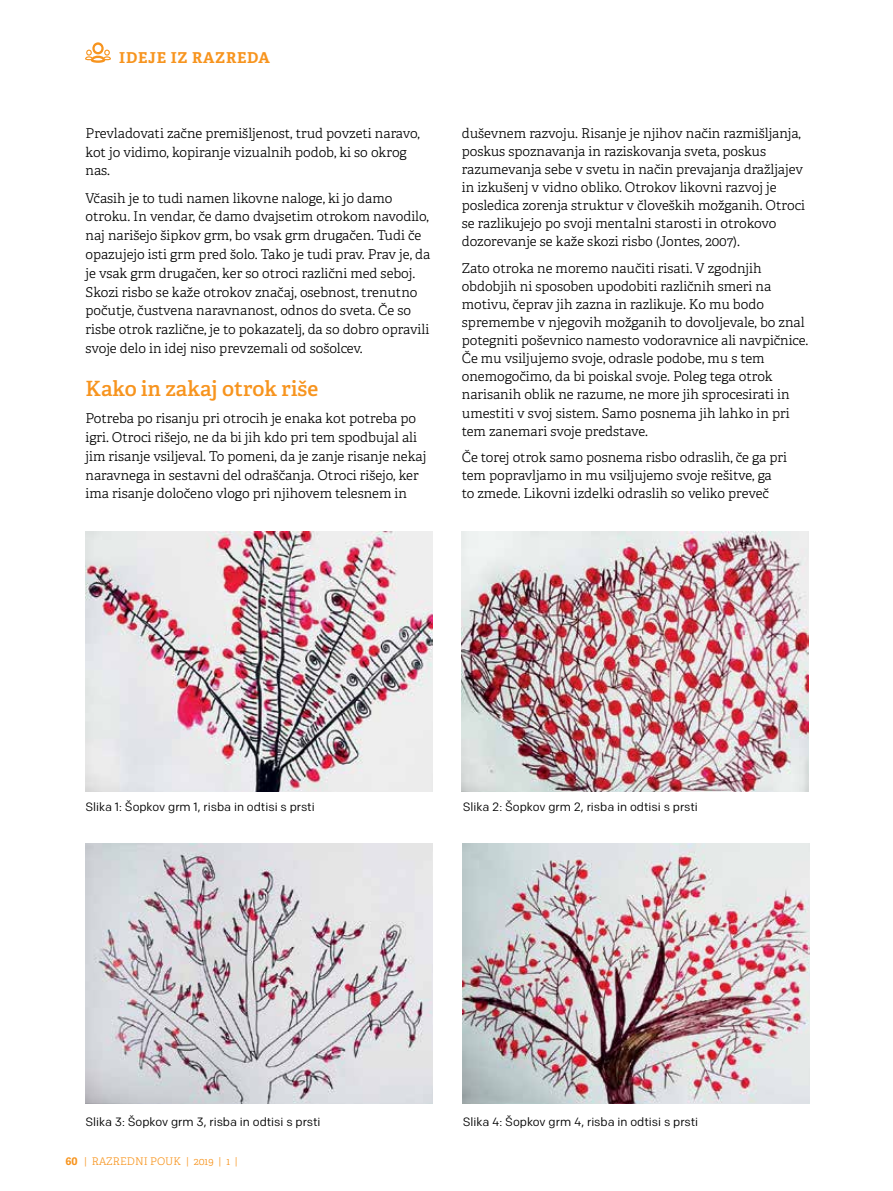
<style>
.page{position:relative;width:893px;height:1191px;background:#fff}
.page>*{position:absolute;margin:0;border:0;box-sizing:border-box;transform-origin:0 0}
.t1{font:600 21px "Adelle";color:#f7941e}
.t2{font:700 15px "Adelle";color:#f7941e}
.t3{font:300 13.5px/18.1px "Adelle";color:#000}
.t4{font:12px "Chrono";color:#000}
.t5{font:300 10.5px "Adelle";color:#f7941e}
.s1{font-family:"Adelle Sans";font-weight:700}
</style>
<div class="page">
<svg style="left:85px;top:42px;width:26px;height:21px"></svg>
<img style="left:85px;top:843px;width:347px;height:260px">
<img style="left:463px;top:843px;width:346px;height:260px">
<img style="left:85px;top:531px;width:347px;height:260px">
<img style="left:462px;top:531px;width:346px;height:260px">
<p class="t2" style="left:119px;top:48px;width:11px">IDEJE</p>
<p class="t2" style="left:171px;top:48px;width:34px">IZ RAZREDA</p>
<p class="t3" style="left:86px;top:124px;width:336px;line-height:18.8px">Prevladovati začne premišljenost, trud povzeti naravo, kot jo vidimo, kopiranje vizualnih podob, ki so okrog nas.</p>
<p class="t3" style="left:86px;top:189px;width:346px;line-height:18.8px">Včasih je to tudi namen likovne naloge, ki jo damo otroku. In vendar, če damo dvajsetim otrokom navodilo, naj narišejo šipkov grm, bo vsak grm drugačen. Tudi če opazujejo isti grm pred šolo. Tako je tudi prav. Prav je, da je vsak grm drugačen, ker so otroci različni med seboj.<br>Skozi risbo se kaže otrokov značaj, osebnost, trenutno počutje, čustvena naravnanost, odnos do sveta. Če so risbe otrok različne, je to pokazatelj, da so dobro opravili svoje delo in idej niso prevzemali od sošolcev.</p>
<h1 class="t1" style="left:86px;top:375px;width:234px">Kako in zakaj otrok riše</h1>
<p class="t3" style="left:86px;top:409px;width:342px;line-height:18.8px">Potreba po risanju pri otrocih je enaka kot potreba po igri. Otroci rišejo, ne da bi jih kdo pri tem spodbujal ali jim risanje vsiljeval. To pomeni, da je zanje risanje nekaj naravnega in sestavni del odraščanja. Otroci rišejo, ker ima risanje določeno vlogo pri njihovem telesnem in</p>
<p class="t3" style="left:462px;top:124px;width:345px">duševnem razvoju. Risanje je njihov način razmišljanja, poskus spoznavanja in raziskovanja sveta, poskus razumevanja sebe v svetu in način prevajanja dražljajev in izkušenj v vidno obliko. Otrokov likovni razvoj je posledica zorenja struktur v človeških možganih. Otroci se razlikujejo po svoji mentalni starosti in otrokovo dozorevanje se kaže skozi risbo (Jontes, 2007).</p>
<p class="t3" style="left:462px;top:259px;width:348px">Zato otroka ne moremo naučiti risati. V zgodnjih obdobjih ni sposoben upodobiti različnih smeri na motivu, čeprav jih zazna in razlikuje. Ko mu bodo spremembe v njegovih možganih to dovoljevale, bo znal potegniti poševnico namesto vodoravnice ali navpičnice.<br>Če mu vsiljujemo svoje, odrasle podobe, mu s tem onemogočimo, da bi poiskal svoje. Poleg tega otrok narisanih oblik ne razume, ne more jih sprocesirati in umestiti v svoj sistem. Samo posnema jih lahko in pri tem zanemari svoje predstave.</p>
<p class="t3" style="left:462px;top:448px;width:327px">Če torej otrok samo posnema risbo odraslih, če ga pri tem popravljamo in mu vsiljujemo svoje rešitve, ga to zmede. Likovni izdelki odraslih so veliko preveč</p>
<p class="t4" style="left:86px;top:799px;width:231px">Slika 1: Šopkov grm 1, risba in odtisi s prsti</p>
<p class="t4" style="left:463px;top:799px;width:237px">Slika 2: Šopkov grm 2, risba in odtisi s prsti</p>
<p class="t4" style="left:86px;top:1114px;width:237px">Slika 3: Šopkov grm 3, risba in odtisi s prsti</p>
<p class="t5" style="left:65px;top:1154px;width:174px"><span class="s1">60</span> | RAZREDNI POUK | 2019 | 1 |</p>
<p class="t4" style="left:463px;top:1114px;width:237px">Slika 4: Šopkov grm 4, risba in odtisi s prsti</p>
</div>
